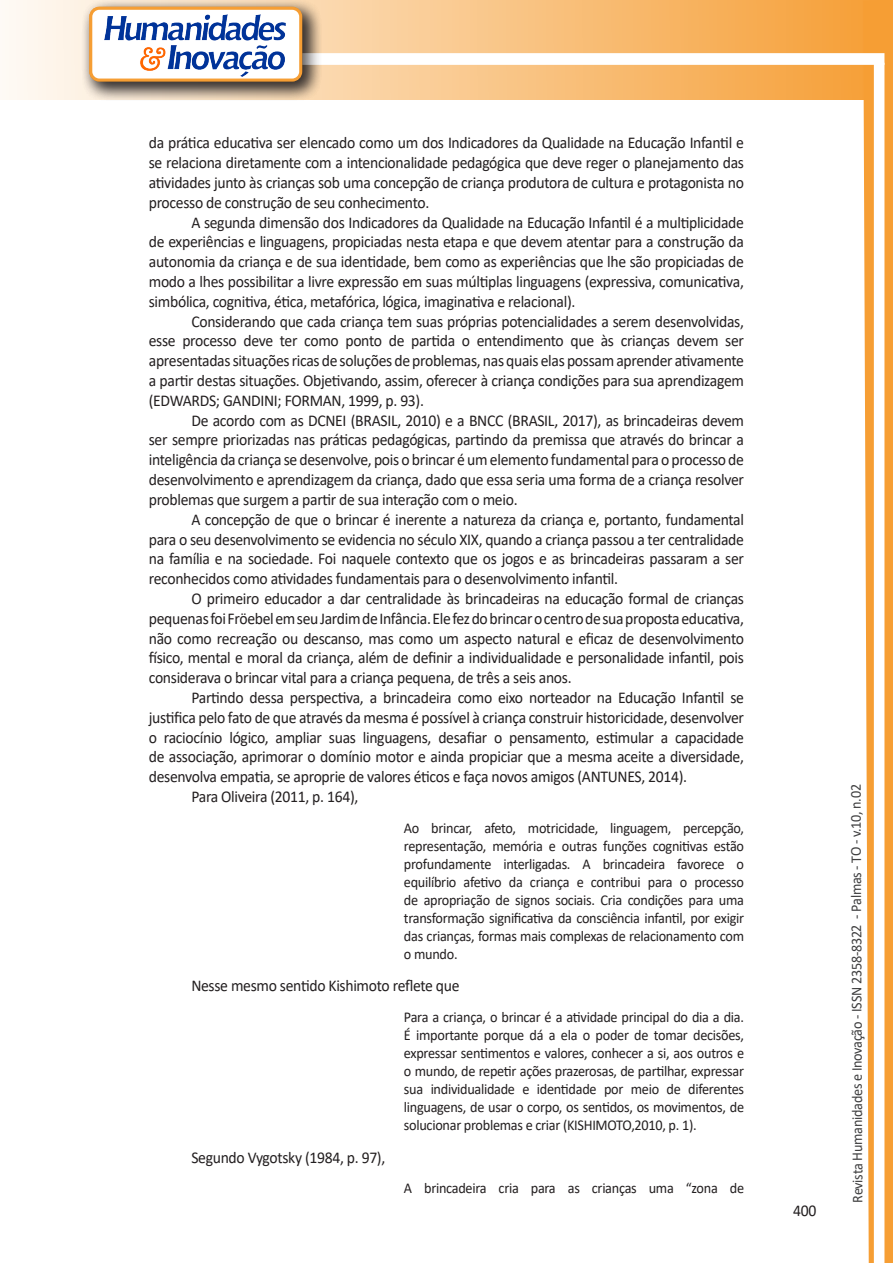
<style>
.page{position:relative;width:893px;height:1263px;background:#fff}
.page>*{position:absolute;margin:0;border:0;box-sizing:border-box;transform-origin:0 0}
.texto{font:16.5px/19.8px "Calibri";letter-spacing:-.02em;color:#231f20;text-align:justify;scale:.95 1}
.citacao{font:15px/18px "Calibri";letter-spacing:-.02em;color:#231f20;text-align:justify;scale:.95 1}
.t1{font:15px "Calibri";letter-spacing:-.025em;color:#3e3e3f;scale:.95 1}
</style>
<div class="page">
<svg style="left:5px;top:0;width:858px;height:100px;background:#f9c484"></svg>
<div style="left:302px;top:53px;width:582px;height:12px;background:#fff;border:2px solid #fff"></div>
<svg style="left:863px;top:0;width:30px;height:1263px"></svg>
<div style="left:81px;top:0;width:241px;height:102px;background:#231f20;opacity:.75"></div>
<div style="left:91px;top:8px;width:210px;height:72px;background:#fff;border-radius:9px"></div>
<img style="left:104px;top:14px;width:181px;height:62px">
<div style="left:89px;top:7px;width:213px;height:75px;border:3px solid #f69e34;border-radius:9px"></div>
<p class="texto" style="left:149px;top:133px;width:628px">da prática educativa ser elencado como um dos Indicadores da Qualidade na Educação Infantil e se relaciona diretamente com a intencionalidade pedagógica que deve reger o planejamento das atividades junto às crianças sob uma concepção de criança produtora de cultura e protagonista no processo de construção de seu conhecimento.</p>
<p class="texto" style="left:149px;top:212px;width:628px;text-indent:43px">A segunda dimensão dos Indicadores da Qualidade na Educação Infantil é a multiplicidade de experiências e linguagens, propiciadas nesta etapa e que devem atentar para a construção da autonomia da criança e de sua identidade, bem como as experiências que lhe são propiciadas de modo a lhes possibilitar a livre expressão em suas múltiplas linguagens (expressiva, comunicativa, simbólica, cognitiva, ética, metafórica, lógica, imaginativa e relacional).</p>
<p class="texto" style="left:149px;top:311px;width:628px;text-indent:43px">Considerando que cada criança tem suas próprias potencialidades a serem desenvolvidas, esse processo deve ter como ponto de partida o entendimento que às crianças devem ser apresentadas situações ricas de soluções de problemas, nas quais elas possam aprender ativamente a partir destas situações. Objetivando, assim, oferecer à criança condições para sua aprendizagem (EDWARDS; GANDINI; FORMAN, 1999, p. 93).</p>
<p class="texto" style="left:149px;top:410px;width:628px;text-indent:43px">De acordo com as DCNEI (BRASIL, 2010) e a BNCC (BRASIL, 2017), as brincadeiras devem ser sempre priorizadas nas práticas pedagógicas, partindo da premissa que através do brincar a inteligência da criança se desenvolve, pois o brincar é um elemento fundamental para o processo de desenvolvimento e aprendizagem da criança, dado que essa seria uma forma de a criança resolver problemas que surgem a partir de sua interação com o meio.</p>
<p class="texto" style="left:149px;top:509px;width:628px;text-indent:43px">A concepção de que o brincar é inerente a natureza da criança e, portanto, fundamental para o seu desenvolvimento se evidencia no século XIX, quando a criança passou a ter centralidade na família e na sociedade. Foi naquele contexto que os jogos e as brincadeiras passaram a ser reconhecidos como atividades fundamentais para o desenvolvimento infantil.</p>
<p class="texto" style="left:149px;top:588px;width:628px;text-indent:43px">O primeiro educador a dar centralidade às brincadeiras na educação formal de crianças pequenas foi Fröebel em seu Jardim de Infância. Ele fez do brincar o centro de sua proposta educativa, não como recreação ou descanso, mas como um aspecto natural e eficaz de desenvolvimento físico, mental e moral da criança, além de definir a individualidade e personalidade infantil, pois considerava o brincar vital para a criança pequena, de três a seis anos.</p>
<p class="texto" style="left:149px;top:687px;width:628px;text-indent:43px">Partindo dessa perspectiva, a brincadeira como eixo norteador na Educação Infantil se justifica pelo fato de que através da mesma é possível à criança construir historicidade, desenvolver o raciocínio lógico, ampliar suas linguagens, desafiar o pensamento, estimular a capacidade de associação, aprimorar o domínio motor e ainda propiciar que a mesma aceite a diversidade, desenvolva empatia, se aproprie de valores éticos e faça novos amigos (ANTUNES, 2014).</p>
<p class="texto" style="left:191px;top:786px;width:177px">Para Oliveira (2011, p. 164),</p>
<p class="citacao" style="left:404px;top:818px;width:360px">Ao brincar, afeto, motricidade, linguagem, percepção, representação, memória e outras funções cognitivas estão profundamente interligadas. A brincadeira favorece o equilíbrio afetivo da criança e contribui para o processo de apropriação de signos sociais. Cria condições para uma transformação significativa da consciência infantil, por exigir das crianças, formas mais complexas de relacionamento com o mundo.</p>
<p class="texto" style="left:191px;top:975px;width:284px">Nesse mesmo sentido Kishimoto reflete que</p>
<p class="citacao" style="left:404px;top:1008px;width:360px">Para a criança, o brincar é a atividade principal do dia a dia.<br>É importante porque dá a ela o poder de tomar decisões, expressar sentimentos e valores, conhecer a si, aos outros e o mundo, de repetir ações prazerosas, de partilhar, expressar sua individualidade e identidade por meio de diferentes linguagens, de usar o corpo, os sentidos, os movimentos, de solucionar problemas e criar (KISHIMOTO,2010, p. 1).</p>
<p class="texto" style="left:191px;top:1147px;width:206px">Segundo Vygotsky (1984, p. 97),</p>
<p class="citacao" style="left:404px;top:1179px;width:360px">A brincadeira cria para as crianças uma “zona de</p>
<p class="texto" style="left:793px;top:1200px;width:26px">400</p>
<p class="t1" style="left:846px;top:1203px;width:442px;rotate:-90deg">Revista Humanidades e Inovação - ISSN 2358-8322 - Palmas - TO - v.10, n.02</p>
</div>
